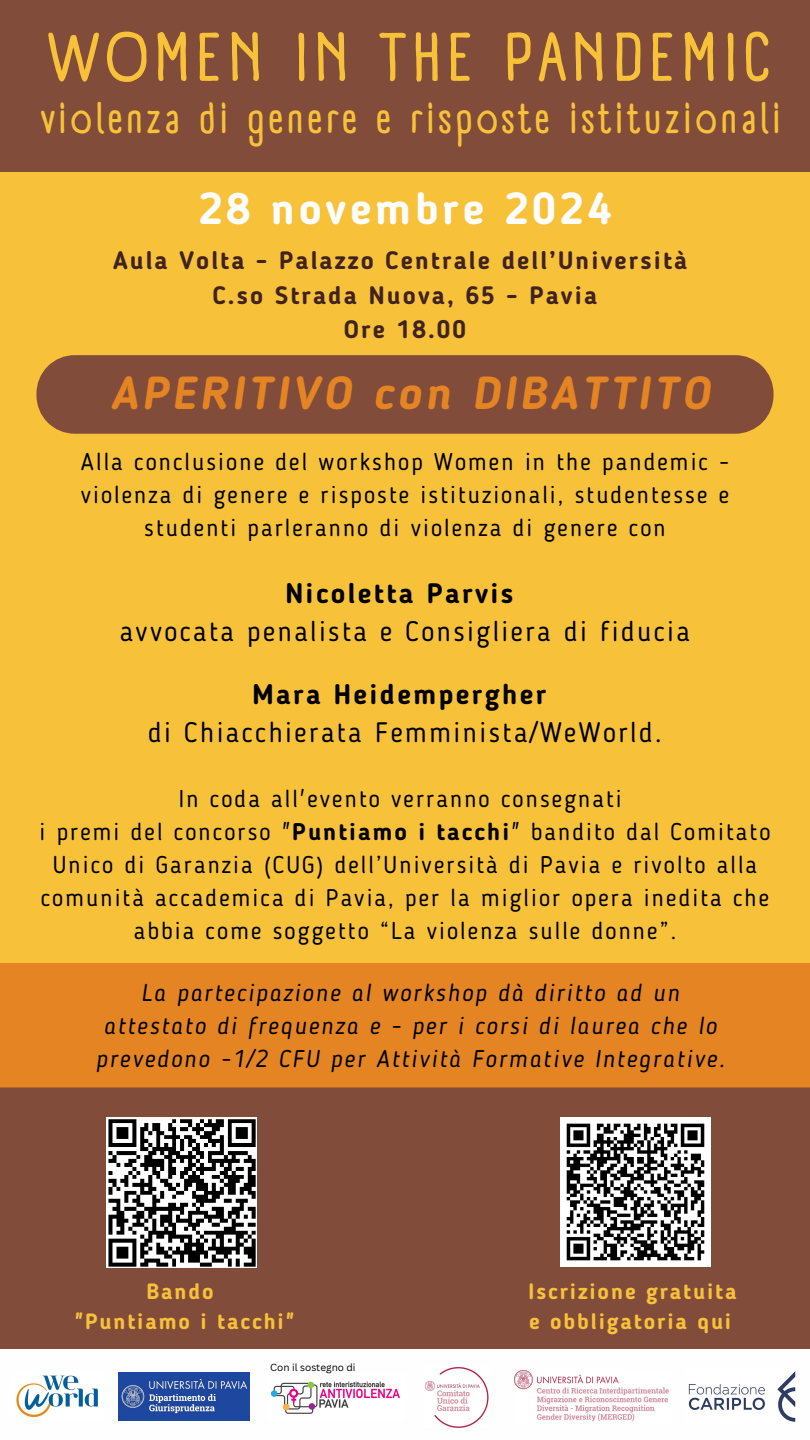
<style>
.page{position:relative;width:810px;height:1440px;background:#f7c23a}
.page>*{position:absolute;margin:0;border:0;box-sizing:border-box;transform-origin:0 0}
.t1{font:700 67px "A Day Without Sun Text";letter-spacing:.085em;color:#f7c23a}
.t2{font:italic 700 46px "Blogger Sans";letter-spacing:.085em;color:#e48422}
.t3{font:700 44px "Blogger Sans";letter-spacing:.085em;color:#fefefe}
.t4{font:700 42.4px "A Day Without Sun Text";letter-spacing:.085em;color:#f7c23a}
.t5{font:28px/38.2px "Blogger Sans";letter-spacing:.085em;color:#000;text-align:center}
.t6{font:700 25px/34.5px "Blogger Sans";letter-spacing:.085em;color:#402320;text-align:center}
.t7{font:24px/33px "Blogger Sans";letter-spacing:.085em;color:#000;text-align:center}
.t8{font:italic 24px/33px "Blogger Sans";letter-spacing:.085em;color:#000;text-align:center}
.t9{font:700 22px/30px "Blogger Sans";letter-spacing:.085em;color:#f7c23a}
.t10{font:10px "Canva Sans";color:#000}
.s1{font-weight:700}
</style>
<div class="page">
<div style="left:0;top:1349px;width:810px;height:91px;background:#fefefe"></div>
<div style="left:0;top:57px;width:810px;height:115px;background:#824c3a"></div>
<div style="left:0;top:0;width:810px;height:111px;background:#824c3a"></div>
<img style="left:16px;top:1375px;width:82px;height:42px">
<img style="left:119px;top:1373px;width:130px;height:48px">
<img style="left:425px;top:1367px;width:64px;height:61px">
<img style="left:688px;top:1371px;width:108px;height:51px">
<div style="left:36px;top:355px;width:738px;height:79px;background:#824c3a"></div>
<img style="left:514px;top:1371px;width:155px;height:51px">
<div style="left:0;top:1086px;width:810px;height:263px;background:#824c3a"></div>
<img style="left:561px;top:1117px;width:149px;height:150px">
<div style="left:0;top:963px;width:810px;height:124px;background:#e48422"></div>
<img style="left:107px;top:1118px;width:149px;height:149px">
<img style="left:270px;top:1381px;width:130px;height:33px">
<h6 class="t1" style="left:49px;top:17px;width:725px">WOMEN IN THE PANDEMIC</h6>
<p class="t4" style="left:41px;top:93px;width:741px">violenza di genere e risposte istituzionali</p>
<p class="t3" style="left:199px;top:191px;width:414px">28 novembre 2024</p>
<p class="t6" style="left:113px;top:245px;width:576px">Aula Volta - Palazzo Centrale dell’Università<br>C.so Strada Nuova, 65 - Pavia<br>Ore 18.00</p>
<p class="t2" style="left:111px;top:374px;width:601px">APERITIVO con DIBATTITO</p>
<h5 class="t7" style="left:81px;top:447px;width:650px">Alla conclusione del workshop Women in the pandemic - violenza di genere e risposte istituzionali, studentesse e studenti parleranno di violenza di genere con</h5>
<p class="t5" style="left:120px;top:576px;width:572px"><span class="s1">Nicoletta Parvis<br></span>avvocata penalista e Consigliera di fiducia</p>
<h5 class="t5" style="left:148px;top:678px;width:515px"><span class="s1">Mara Heidempergher<br></span>di Chiacchierata Femminista/WeWorld.</h5>
<p class="t7" style="left:40px;top:784px;width:732px">In coda all'evento verranno consegnati<br>i premi del concorso "<span class="s1">Puntiamo i tacchi</span>" bandito dal Comitato Unico di Garanzia (CUG) dell’Università di Pavia e rivolto alla comunità accademica di Pavia, per la miglior opera inedita che abbia come soggetto “La violenza sulle donne”.</p>
<p class="t8" style="left:96px;top:978px;width:630px">La partecipazione al workshop dà diritto ad un attestato di frequenza e - per i corsi di laurea che lo prevedono -1/2 CFU per Attività Formative Integrative.</p>
<p class="t9" style="left:75px;top:1278px;width:221px;text-align:center">Bando<br>"Puntiamo i tacchi"</p>
<p class="t10" style="left:270px;top:1360px;width:87px">Con il sostegno di</p>
<p class="t9" style="left:529px;top:1278px;width:209px">Iscrizione gratuita e obbligatoria qui</p>
</div>
